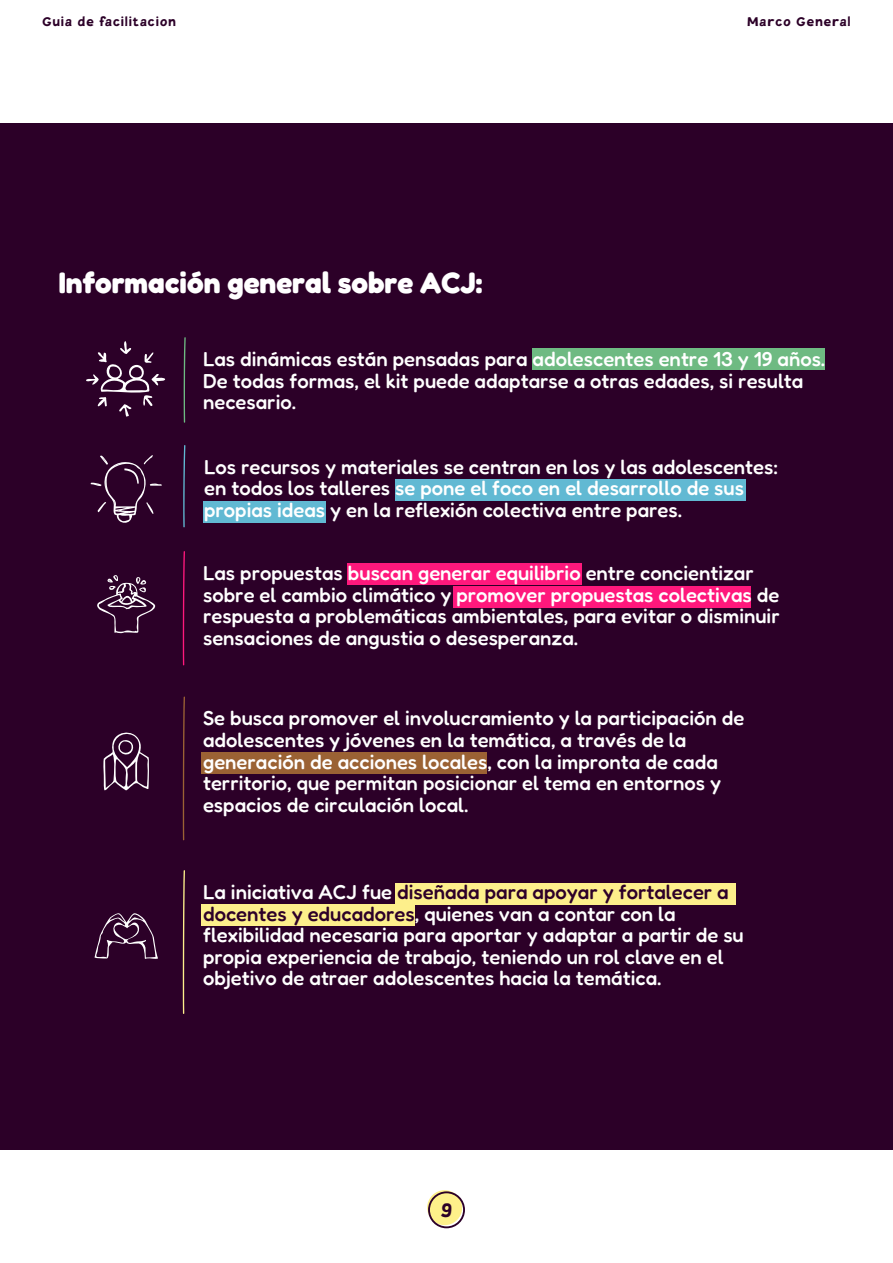
<style>
.page{position:relative;width:893px;height:1263px;background:#fff}
.page>*{position:absolute;margin:0;border:0;box-sizing:border-box;transform-origin:0 0}
.t1{font:300 29.7px "Fredoka";color:#fff}
.t2{font:700 25.5px "Tovari Sans";color:#2c0028}
.t3{font:300 20.25px/21.6px "Fredoka";color:#fff}
.t4{font:700 16.5px "Tovari Sans";letter-spacing:.08em;color:#2c0028}
.s1{color:#2d0029}
</style>
<div class="page">
<div style="left:427px;top:1190px;width:35px;height:35px;background:#fef08a;border-radius:50%"></div>
<div style="left:428px;top:1191px;width:37px;height:37px;border:2px solid #2c0028;border-radius:50%"></div>
<div style="left:0;top:124px;width:893px;height:1026px;background:#2c0028"></div>
<div style="left:532px;top:349px;width:292px;height:21px;background:#6eba82"></div>
<svg style="left:184px;top:337px;width:2px;height:86px"></svg>
<div style="left:395px;top:479px;width:351px;height:21px;background:#61b9d3"></div>
<div style="left:203px;top:502px;width:122px;height:21px;background:#61b9d3"></div>
<svg style="left:183px;top:445px;width:2px;height:83px"></svg>
<div style="left:347px;top:563px;width:235px;height:22px;background:#ff187c"></div>
<div style="left:201px;top:752px;width:286px;height:21px;background:#9b6234"></div>
<div style="left:453px;top:586px;width:298px;height:21px;background:#ff187c"></div>
<svg style="left:183px;top:551px;width:2px;height:115px"></svg>
<svg style="left:97px;top:575px;width:58px;height:58px"></svg>
<svg style="left:183px;top:696px;width:2px;height:144px"></svg>
<svg style="left:90px;top:455px;width:72px;height:68px"></svg>
<div style="left:395px;top:883px;width:341px;height:21px;background:#fdef8b"></div>
<div style="left:201px;top:904px;width:213px;height:22px;background:#fdef8b"></div>
<svg style="left:103px;top:732px;width:46px;height:59px"></svg>
<svg style="left:183px;top:870px;width:2px;height:144px"></svg>
<svg style="left:94px;top:913px;width:64px;height:46px"></svg>
<svg style="left:86px;top:341px;width:80px;height:76px"></svg>
<p class="t4" style="left:43px;top:5px;width:135px">Guia de facilitacion</p>
<p class="t4" style="left:747px;top:5px;width:104px">Marco General</p>
<h1 class="t1" style="left:59px;top:264px;width:425px">Información general sobre ACJ:</h1>
<p class="t3" style="left:203px;top:348px;width:624px">Las dinámicas están pensadas para adolescentes entre 13 y 19 años.<br>De todas formas, el kit puede adaptarse a otras edades, si resulta necesario.</p>
<p class="t3" style="left:204px;top:456px;width:575px">Los recursos y materiales se centran en los y las adolescentes: en todos los talleres se pone el foco en el desarrollo de sus propias ideas y en la reflexión colectiva entre pares.</p>
<p class="t3" style="left:203px;top:562px;width:578px">Las propuestas buscan generar equilibrio entre concientizar sobre el cambio climático y promover propuestas colectivas de respuesta a problemáticas ambientales, para evitar o disminuir sensaciones de angustia o desesperanza.</p>
<p class="t3" style="left:203px;top:707px;width:543px">Se busca promover el involucramiento y la participación de adolescentes y jóvenes en la temática, a través de la generación de acciones locales, con la impronta de cada territorio, que permitan posicionar el tema en entornos y espacios de circulación local.</p>
<p class="t3" style="left:203px;top:881px;width:542px">La iniciativa ACJ fue <span class="s1">diseñada para apoyar y fortalecer a docentes y educadores</span>, quienes van a contar con la flexibilidad necesaria para aportar y adaptar a partir de su propia experiencia de trabajo, teniendo un rol clave en el objetivo de atraer adolescentes hacia la temática.</p>
<p class="t2" style="left:441px;top:1184px;width:13px">9</p>
</div>
